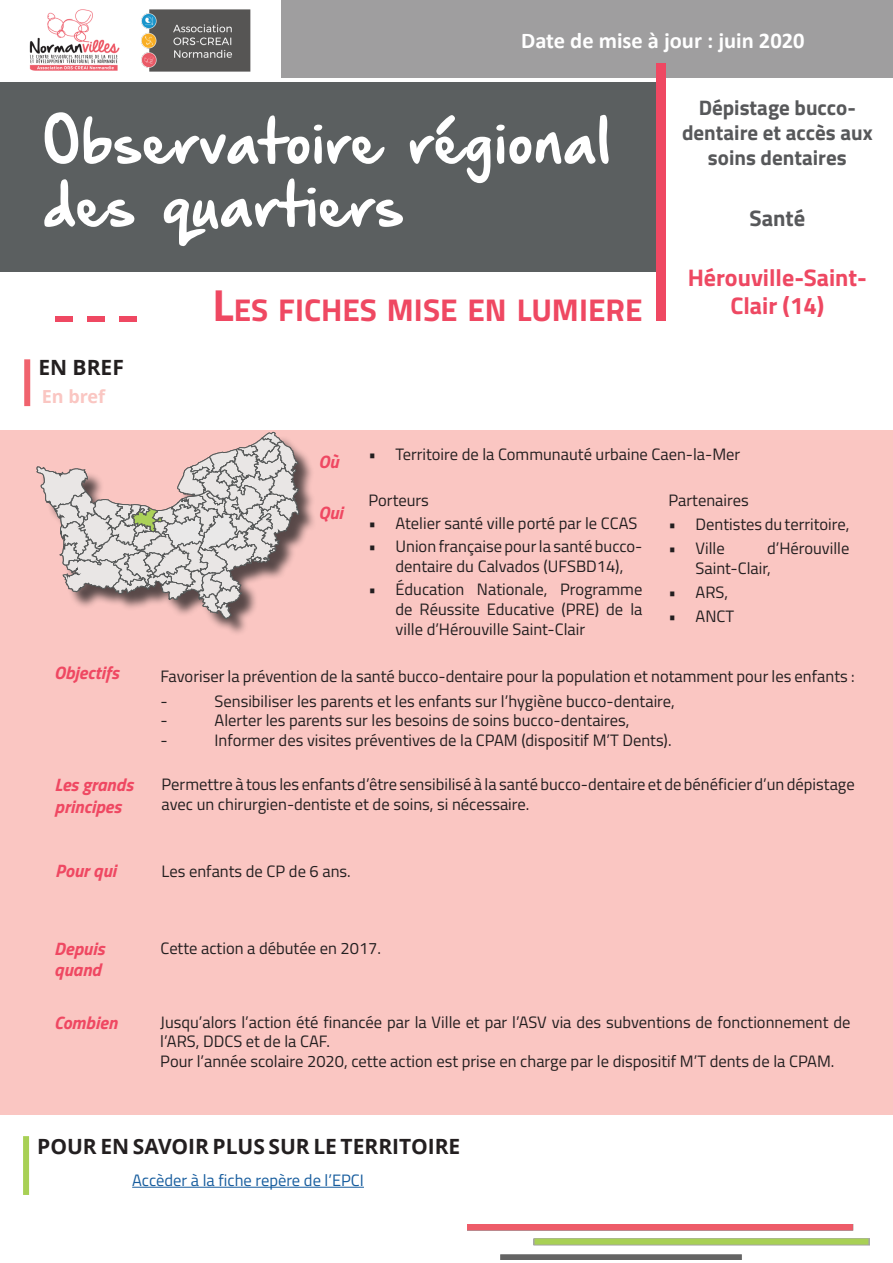
<style>
.page{position:relative;width:893px;height:1263px;background:#fff}
.page>*{position:absolute;margin:0;border:0;box-sizing:border-box;transform-origin:0 0}
.t1{font:52.5px "Hand Of Sean Demo";color:#fff}
.t2{font:700 31.5px "Titillium Web";color:#ef4862}
.t3{font:700 24px/28.8px "Titillium Web";color:#ee4862;text-align:center}
.Texte_bleu_-_Aligner{font:700 22.5px "Calibri";color:#fff}
.t4{font:700 22.5px "Titillium Web";color:#57585a}
.t5{font:700 21px/25.2px "Titillium Web";color:#57585a;text-align:center}
.En-tête_de_page_-_No{font:700 21px "Open Sans";color:#231f20}
.t6{font:italic 700 18px/21.6px "Titillium Web";color:#ef4862}
.Texte_bleu_-_Aligner-2{font:700 18px "Open Sans";color:#fac6c2}
.Texte_de_corps_de_pa{font:16.5px/19.8px "Titillium Web";color:#231f20}
.Texte_de_corps_de_pa-2{font:16.5px "Titillium Web";color:#175d9e}
.s1{font-size:45px}
</style>
<div class="page">
<div style="left:0;top:431px;width:893px;height:684px;background:#fac6c2"></div>
<div style="left:0;top:82px;width:656px;height:190px;background:#5b5f60"></div>
<div style="left:24px;top:359px;width:6px;height:47px;background:#f0636e"></div>
<div style="left:119px;top:316px;width:17px;height:5px;background:#ef4862"></div>
<div style="left:87px;top:316px;width:17px;height:5px;background:#ef4862"></div>
<div style="left:55px;top:316px;width:18px;height:5px;background:#ef4862"></div>
<img style="left:468px;top:1225px;width:402px;height:34px">
<hr style="left:132px;top:1187px;width:232px;height:1px;background:#175d9e">
<div style="left:23px;top:1136px;width:6px;height:59px;background:#a8d055"></div>
<img style="left:141px;top:9px;width:110px;height:63px">
<div style="left:282px;top:0;width:611px;height:77px;background:#9f9e9f"></div>
<div style="left:656px;top:64px;width:9px;height:257px;background:#ef4862"></div>
<div style="left:535px;top:1238px;width:333px;height:6px;background:#a8d055"></div>
<div style="left:39px;top:435px;width:278px;height:201px;background:#231f20;opacity:.75"></div>
<svg style="left:37px;top:432px;width:262px;height:187px"></svg>
<img style="left:29px;top:9px;width:91px;height:62px">
<p class="Texte_bleu_-_Aligner" style="left:521px;top:25px;width:285px">Date de mise à jour : juin 2020</p>
<p class="t1" style="left:44px;top:115px;width:569px">Observatoire régional</p>
<p class="t1" style="left:44px;top:178px;width:362px">des quartiers</p>
<p class="En-tête_de_page_-_No" style="left:38px;top:353px;width:87px">EN BREF</p>
<p class="Texte_bleu_-_Aligner-2" style="left:42px;top:384px;width:65px">En bref</p>
<p class="t2" style="left:213px;top:286px;width:431px"><span class="s1">L</span>ES FICHES MISE EN LUMIERE</p>
<p class="t5" style="left:682px;top:93px;width:192px">Dépistage bucco&shy;dentaire et accès aux soins dentaires</p>
<p class="t4" style="left:749px;top:201px;width:57px">Santé</p>
<p class="t3" style="left:688px;top:261px;width:181px">Hérouville-Saint-<br>Clair (14)</p>
<p class="t6" style="left:54px;top:661px;width:66px">Objectifs</p>
<p class="t6" style="left:55px;top:773px;width:80px">Les grands principes</p>
<p class="t6" style="left:318px;top:449px;width:22px">Où</p>
<p class="t6" style="left:318px;top:501px;width:26px">Qui</p>
<p class="Texte_de_corps_de_pa" style="left:369px;top:443px;width:373px">• Territoire de la Communauté urbaine Caen-la-Mer</p>
<p class="Texte_de_corps_de_pa" style="left:369px;top:489px;width:62px">Porteurs</p>
<p class="Texte_de_corps_de_pa" style="left:369px;top:512px;width:270px">• Atelier santé ville porté par le CCAS</p>
<p class="Texte_de_corps_de_pa" style="left:369px;top:535px;width:275px;text-align:center">• Union française pour la santé bucco&shy;dentaire du Calvados (UFSBD14),</p>
<p class="Texte_de_corps_de_pa" style="left:396px;top:578px;width:248px;text-align:justify;text-indent:-27px">• Éducation Nationale, Programme de Réussite Educative (PRE) de la ville d’Hérouville Saint-Clair</p>
<p class="Texte_de_corps_de_pa" style="left:669px;top:489px;width:82px">Partenaires</p>
<p class="Texte_de_corps_de_pa" style="left:669px;top:513px;width:182px">• Dentistes du territoire,</p>
<p class="Texte_de_corps_de_pa" style="left:669px;top:537px;width:58px">• Ville</p>
<p class="Texte_de_corps_de_pa" style="left:696px;top:537px;width:155px;text-indent:72px">d’Hérouville<br>Saint-Clair,</p>
<p class="Texte_de_corps_de_pa" style="left:669px;top:581px;width:61px">• ARS,</p>
<p class="Texte_de_corps_de_pa" style="left:669px;top:605px;width:67px">• ANCT</p>
<p class="Texte_de_corps_de_pa" style="left:161px;top:666px;width:696px">Favoriser la prévention de la santé bucco-dentaire pour la population et notamment pour les enfants :</p>
<p class="Texte_de_corps_de_pa" style="left:161px;top:690px;width:9px">-</p>
<p class="Texte_de_corps_de_pa" style="left:215px;top:690px;width:462px">Sensibiliser les parents et les enfants sur l’hygiène bucco-dentaire,</p>
<p class="Texte_de_corps_de_pa" style="left:161px;top:710px;width:9px">-</p>
<p class="Texte_de_corps_de_pa" style="left:215px;top:710px;width:416px">Alerter les parents sur les besoins de soins bucco-dentaires,</p>
<p class="Texte_de_corps_de_pa" style="left:161px;top:730px;width:9px">-</p>
<p class="Texte_de_corps_de_pa" style="left:215px;top:730px;width:458px">Informer des visites préventives de la CPAM (dispositif M’T Dents).</p>
<p class="Texte_de_corps_de_pa" style="left:162px;top:773px;width:695px">Permettre à tous les enfants d’être sensibilisé à la santé bucco-dentaire et de bénéficier d’un dépistage avec un chirurgien-dentiste et de soins, si nécessaire.</p>
<p class="t6" style="left:55px;top:859px;width:63px">Pour qui</p>
<p class="Texte_de_corps_de_pa" style="left:162px;top:861px;width:191px">Les enfants de CP de 6 ans.</p>
<p class="t6" style="left:54px;top:937px;width:52px">Depuis</p>
<p class="Texte_de_corps_de_pa" style="left:161px;top:937px;width:222px">Cette action a débutée en 2017.</p>
<p class="t6" style="left:54px;top:958px;width:48px">quand</p>
<p class="Texte_de_corps_de_pa" style="left:160px;top:1011px;width:692px">Jusqu’alors l’action été financée par la Ville et par l’ASV via des subventions de fonctionnement de l’ARS, DDCS et de la CAF.</p>
<p class="Texte_de_corps_de_pa" style="left:160px;top:1051px;width:676px">Pour l’année scolaire 2020, cette action est prise en charge par le dispositif M’T dents de la CPAM.</p>
<p class="t6" style="left:54px;top:1011px;width:65px">Combien</p>
<p class="En-tête_de_page_-_No" style="left:37px;top:1131px;width:425px">POUR EN SAVOIR PLUS SUR LE TERRITOIRE</p>
<p class="Texte_de_corps_de_pa-2" style="left:132px;top:1168px;width:233px">Accèder à la fiche repère de l’EPCI</p>
</div>
